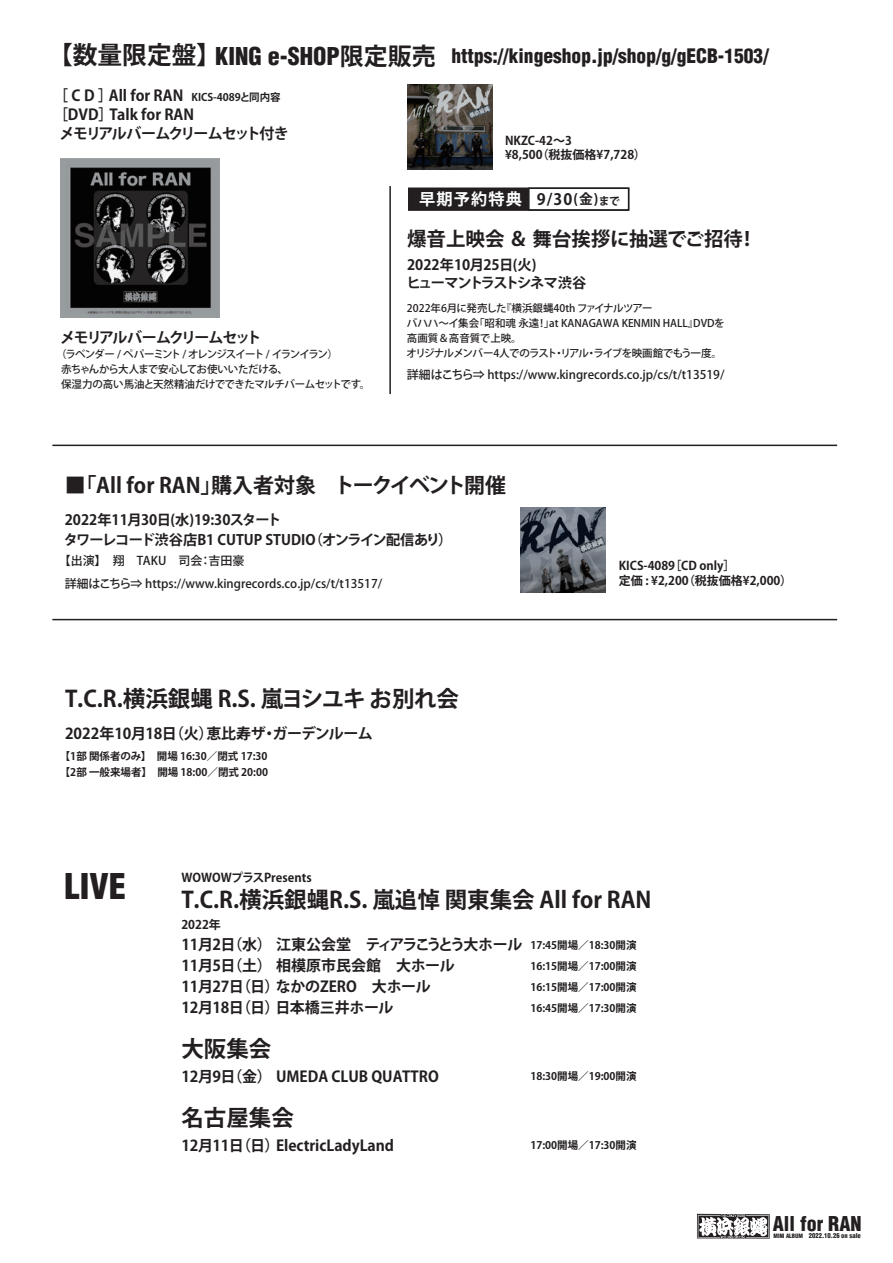
<style>
.page{position:relative;width:893px;height:1263px;background:#fff}
.page>*{position:absolute;margin:0;border:0;box-sizing:border-box;transform-origin:0 0}
.t1{font:900 condensed 34.65px "Helvetica";color:#231f20}
.t2{font:700 24.75px "Koz Go Pr 6 N";color:#231f20}
.t3{font:700 22.5px "Koz Go Pr 6 N";color:#231f20}
.t4{font:700 21px "Koz Go Pr 6 N";color:#231f20}
.t5{font:900 condensed 19.95px "Helvetica";color:#231f20}
.t6{font:900 condensed 19.5px "Helvetica";color:#231f20}
.t7{font:700 19.5px "Koz Go Pr 6 N";color:#231f20}
.t8{font:700 16.2px "Koz Go Pr 6 N";letter-spacing:.07em;color:#fff}
.t9{font:700 15px "Koz Go Pr 6 N";letter-spacing:-.01em;color:#231f20}
.t10{font:700 15px/21px "Koz Go Pr 6 N";letter-spacing:-.03em;color:#231f20}
.t11{font:700 15px "Koz Go Pr 6 N";letter-spacing:-.105em;color:#231f20}
.t12{font:700 15px "Koz Go Pr 6 N";letter-spacing:-.12em;color:#231f20}
.t13{font:700 14.25px/20.2px "Koz Go Pr 6 N";color:#231f20}
.t14{font:700 14.25px/18px "Koz Go Pr 6 N";letter-spacing:-.03em;color:#231f20}
.t15{font:500 12px/22.5px "Koz Go Pr 6 N";color:#231f20}
.t16{font:700 12px/15px "Koz Go Pr 6 N";color:#231f20}
.t17{font:700 10.5px/15.8px "Koz Go Pr 6 N";color:#231f20}
.t18{font:500 10.5px/15px "Koz Go Pr 6 N";color:#231f20}
.t19{font:500 10.5px/15px "Koz Go Pr 6 N";letter-spacing:-.07em;color:#231f20}
.t20{font:900 condensed 6.6px "Helvetica";color:#231f20}
.s1{font-size:10.5px}
.s2{font-size:24px}
.s3{font-family:"Koz Go Pr 6 N";font-weight:700;font-stretch:normal;font-size:24px}
.s4{font-size:15.6px;color:#231f20}
.s5{font-size:13.8px;color:#231f20}
.s6{font-size:10.8px;color:#231f20}
.s7{font-size:5.85px}
</style>
<div class="page">
<svg style="left:697px;top:1214px;width:73px;height:25px"></svg>
<img style="left:61px;top:158px;width:159px;height:159px">
<div style="left:408px;top:187px;width:221px;height:24px;background:#231f20;border:2px solid #231f20"></div>
<div style="left:528px;top:187px;width:101px;height:24px;background:#fff;border:2px solid #231f20"></div>
<img style="left:521px;top:507px;width:85px;height:85px">
<img style="left:407px;top:84px;width:85px;height:85px">
<hr style="left:389px;top:186px;width:2px;height:208px;background:#231f20">
<hr style="left:52px;top:619px;width:785px;height:1px;background:#231f20">
<hr style="left:52px;top:445px;width:785px;height:1px;background:#231f20">
<h2 class="t2" style="left:48px;top:41px;width:174px">【数量限定盤】</h2>
<p class="t9" style="left:53px;top:87px;width:229px">［ C D ］All for RAN <span class="s1">KICS-4089と同内容</span></p>
<p class="t9" style="left:53px;top:106px;width:143px">［DVD］Talk for RAN</p>
<p class="t11" style="left:60px;top:125px;width:231px">メモリアルバームクリームセット付き</p>
<h3 class="t6" style="left:215px;top:44px;width:555px"><span class="s2">KING e-SHOP</span><span class="s3">限定販売</span> https://kingeshop.jp/shop/g/gECB-1503/</h3>
<p class="t16" style="left:505px;top:133px;width:142px;line-height:14.2px">NKZC-42～3<br>¥8,500（税抜価格¥7,728）</p>
<p class="t12" style="left:60px;top:329px;width:203px">メモリアルバームクリームセット</p>
<p class="t19" style="left:61px;top:347px;width:311px;text-indent:-5px">（ラベンダー / ペパーミント / オレンジスイート / イランイラン）<br>赤ちゃんから大人まで安心してお使いいただける、<br>保湿力の高い馬油と天然精油だけでできたマルチバームセットです。</p>
<p class="t8" style="left:419px;top:190px;width:202px">早期予約特典 <span class="s4">9/30</span><span class="s5">(金)</span><span class="s6">まで</span></p>
<h3 class="t7" style="left:407px;top:228px;width:351px">爆音上映会 ＆ 舞台挨拶に抽選でご招待！</h3>
<p class="t14" style="left:407px;top:256px;width:181px">2022年10月25日(火)<br>ヒューマントラストシネマ渋谷</p>
<p class="t18" style="left:407px;top:301px;width:320px">2022年6月に発売した『横浜銀蝿40th ファイナルツアー<br>バハハ～イ集会「昭和魂 永遠！」at KANAGAWA KENMIN HALL』DVDを高画質＆高音質で上映。<br>オリジナルメンバー4人でのラスト・リアル・ライブを映画館でもう一度。</p>
<p class="t15" style="left:407px;top:364px;width:319px">詳細はこちら⇒ https://www.kingrecords.co.jp/cs/t/t13519/</p>
<h3 class="t4" style="left:65px;top:474px;width:443px">■「All for RAN」購入者対象　トークイベント開催</h3>
<p class="t13" style="left:64px;top:510px;width:390px">2022年11月30日(水)19:30スタート<br>タワーレコード渋谷店B1 CUTUP STUDIO（オンライン配信あり）</p>
<p class="t15" style="left:65px;top:550px;width:319px;text-indent:-6px">【出演】　翔　TAKU　司会：吉田豪<br>詳細はこちら⇒ https://www.kingrecords.co.jp/cs/t/t13517/</p>
<h3 class="t3" style="left:65px;top:686px;width:395px">T.C.R.横浜銀蝿 R.S. 嵐ヨシユキ お別れ会</h3>
<p class="t9" style="left:65px;top:725px;width:309px">2022年10月18日（火）恵比寿ザ・ガーデンルーム</p>
<p class="t17" style="left:60px;top:749px;width:210px">【1部 関係者のみ】　開場 16:30／閉式 17:30【2部 一般来場者】　開場 18:00／閉式 20:00</p>
<p class="t16" style="left:619px;top:558px;width:175px">KICS-4089［CD only］<br>定価 : ¥2,200（税抜価格¥2,000）</p>
<h1 class="t1" style="left:65px;top:864px;width:63px">LIVE</h1>
<p class="t16" style="left:181px;top:870px;width:132px">WOWOWプラスPresents</p>
<h3 class="t3" style="left:181px;top:887px;width:472px">T.C.R.横浜銀蝿R.S. 嵐追悼 関東集会 All for RAN</h3>
<p class="t16" style="left:181px;top:918px;width:41px">2022年</p>
<p class="t10" style="left:181px;top:935px;width:457px">11月2日（水） 江東公会堂　ティアラこうとう大ホール <span class="s1">17:45開場／18:30開演<br></span>11月5日（土） 相模原市民会館　大ホール</p>
<p class="t17" style="left:530px;top:958px;width:108px">16:15開場／17:00開演</p>
<p class="t9" style="left:181px;top:978px;width:251px">11月27日（日）なかのZERO　大ホール</p>
<p class="t17" style="left:530px;top:979px;width:108px">16:15開場／17:00開演</p>
<p class="t9" style="left:181px;top:999px;width:214px">12月18日（日）日本橋三井ホール</p>
<p class="t17" style="left:530px;top:1000px;width:108px">16:45開場／17:30開演</p>
<h3 class="t3" style="left:181px;top:1036px;width:91px">大阪集会</h3>
<p class="t9" style="left:181px;top:1068px;width:259px">12月9日（金） UMEDA CLUB QUATTRO</p>
<p class="t17" style="left:530px;top:1068px;width:108px">18:30開場／19:00開演</p>
<h3 class="t3" style="left:181px;top:1105px;width:114px">名古屋集会</h3>
<p class="t9" style="left:181px;top:1137px;width:214px">12月11日（日）ElectricLadyLand</p>
<p class="t17" style="left:530px;top:1137px;width:108px">17:00開場／17:30開演</p>
<h3 class="t5" style="left:773px;top:1211px;width:90px">All for RAN</h3>
<p class="t20" style="left:773px;top:1231px;width:89px"><span class="s7">MINI ALBUM</span> 2022.10.26 on sale</p>
</div>
